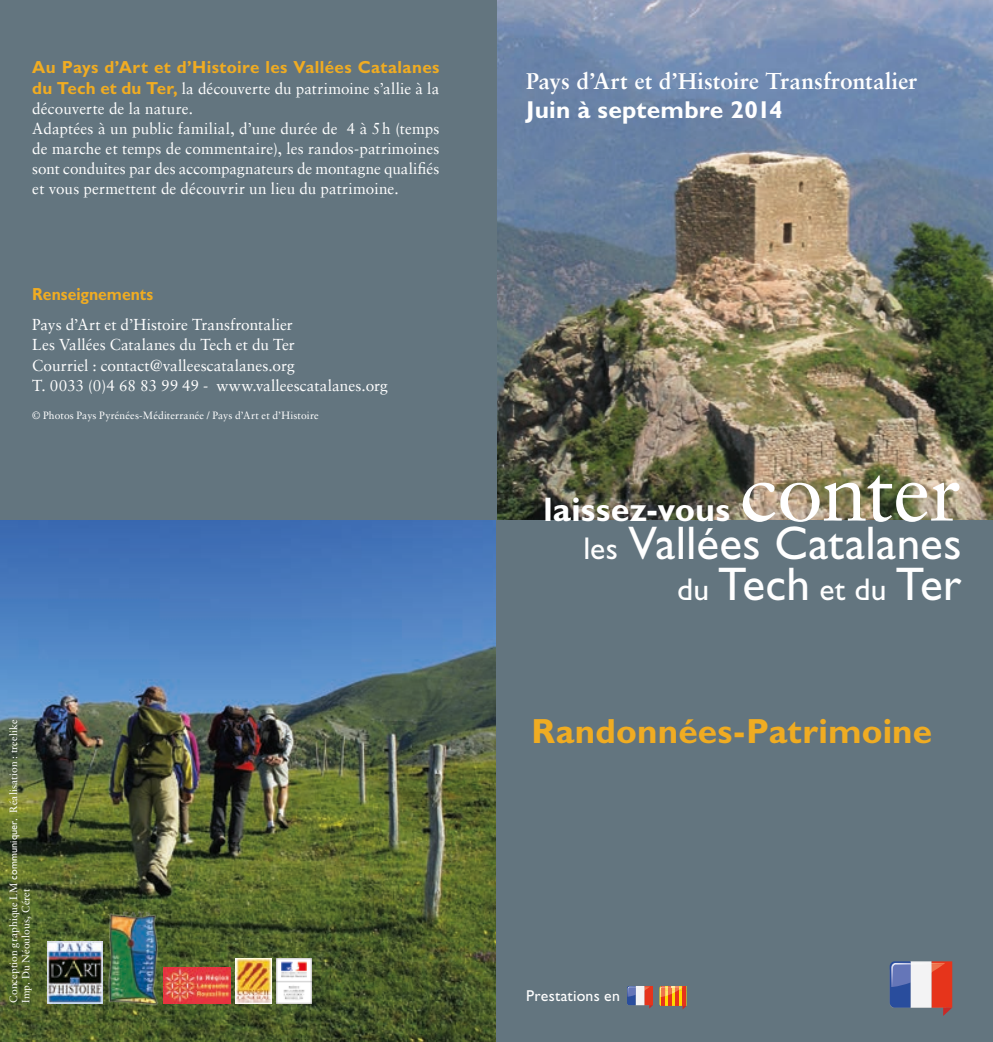
<style>
.page{position:relative;width:993px;height:1042px;background:#fff}
.page>*{position:absolute;margin:0;border:0;box-sizing:border-box;transform-origin:0 0}
.t1{font:83.12px "Sabon Roman Os F";letter-spacing:-.015em;color:#fff}
.t2{font:47.25px/40.2px "Gill Sans Std";letter-spacing:.005em;color:#fff;text-align:right}
.t3{font:700 35px "Gill Sans Std";letter-spacing:.005em;color:#f0ac22}
.t4{font:700 34.12px "Gill Sans Std";letter-spacing:.005em;color:#fff}
.t5{font:700 24.5px "Gill Sans Std";letter-spacing:.01em;color:#fff}
.t6{font:700 22.75px "Sabon LT";letter-spacing:.005em;color:#fff}
.t7{font:700 17.5px "Gill Sans Std";letter-spacing:.02em;color:#f0ac22}
.t8{font:700 17.5px "Gill Sans Std";color:#f0ac22;scale:.9 1}
.t9{font:15.75px/20.1px "Sabon LT";letter-spacing:.005em;color:#fff}
.t10{font:15.75px "Gill Sans Std";letter-spacing:.015em;color:#fff}
.t11{font:10.5px/12.2px "Sabon LT";letter-spacing:.015em;color:#fff}
.s1{font-family:"Gill Sans Std";font-weight:700;font-size:17.5px;color:#f0ac22}
.s2{font-family:"Gill Sans Std"}
.s3{font-size:31.5px}
</style>
<div class="page">
<img style="left:496px;top:0;width:496px;height:520px">
<div style="left:0;top:0;width:496px;height:523px;background:#63757f"></div>
<img style="left:0;top:520px;width:496px;height:522px">
<div style="left:496px;top:520px;width:496px;height:522px;background:#63757f"></div>
<svg style="left:889px;top:961px;width:62px;height:55px"></svg>
<img style="left:890px;top:963px;width:20px;height:24px">
<svg style="left:627px;top:986px;width:25px;height:22px"></svg>
<svg style="left:659px;top:986px;width:27px;height:23px"></svg>
<img style="left:236px;top:958px;width:35px;height:45px">
<img style="left:108px;top:909px;width:51px;height:103px">
<img style="left:47px;top:941px;width:56px;height:62px">
<img style="left:164px;top:968px;width:67px;height:35px">
<img style="left:276px;top:958px;width:36px;height:45px">
<p class="t7" style="left:32px;top:56px;width:408px">Au Pays d’Art et d’Histoire les Vallées Catalanes</p>
<p class="t9" style="left:32px;top:78px;width:408px"><span class="s1">du Tech et du Ter,</span> la découverte du patrimoine s’allie à la découverte de la nature.<br>Adaptées à un public familial, d’une durée de 4 à 5h (temps de marche et temps de commentaire), les randos-patrimoines sont conduites par des accompagnateurs de montagne qualifiés et vous permettent de découvrir un lieu du patrimoine.</p>
<p class="t8" style="left:32px;top:283px;width:136px">Renseignements</p>
<p class="t9" style="left:32px;top:315px;width:357px">Pays d’Art et d’Histoire Transfrontalier<br>Les Vallées Catalanes du Tech et du Ter<br>Courriel : contact@valleescatalanes.org<br>T. 0033 (0)4 68 83 99 49 - www.valleescatalanes.org</p>
<p class="t11" style="left:32px;top:409px;width:288px">© Photos Pays Pyrénées-Méditerranée / Pays d’Art et d’Histoire</p>
<p class="t11" style="left:7px;top:1003px;width:285px;rotate:-90deg">Conception graphique LM <span class="s2">communiquer</span>. Réalisation : treelike<br>Imp. Du Néoulous, Céret</p>
<h3 class="t6" style="left:526px;top:67px;width:392px">Pays d’Art et d’Histoire Transfrontalier</h3>
<h3 class="t5" style="left:526px;top:95px;width:258px">Juin à septembre 2014</h3>
<h1 class="t1" style="left:740px;top:442px;width:222px">conter</h1>
<h2 class="t2" style="left:583px;top:524px;width:379px"><span class="s3">les</span> Vallées Catalanes <span class="s3">du</span> Tech <span class="s3">et du</span> Ter</h2>
<h3 class="t4" style="left:543px;top:489px;width:188px">laissez-vous</h3>
<h3 class="t3" style="left:531px;top:710px;width:402px">Randonnées-Patrimoine</h3>
<p class="t10" style="left:526px;top:987px;width:95px">Prestations en</p>
</div>
